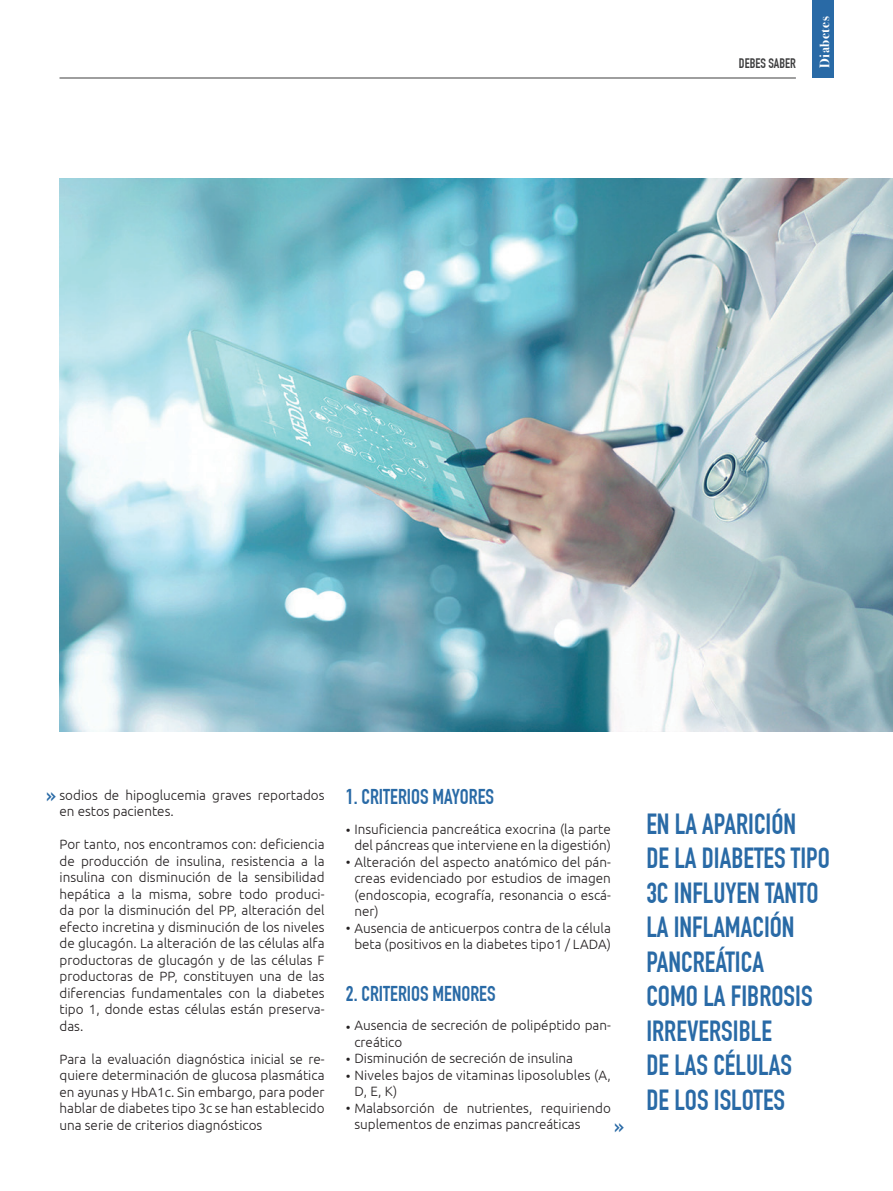
<style>
.page{position:relative;width:893px;height:1191px;background:#fff}
.page>*{position:absolute;margin:0;border:0;box-sizing:border-box;transform-origin:0 0}
.t1{font:28.5px/34.5px "DIN Engschrift Std";color:#296aa6}
.t2{font:22.5px "DIN Engschrift Std";color:#296aa6}
.t3{font:21px "DIN Engschrift Std";color:#296aa6}
.t4{font:300 13.5px/16.5px "Ubuntu";color:#231f20}
.t5{font:13.5px "DIN Engschrift Std";color:#3e3e3f}
.t6{font:700 13.5px "Bodoni Svty Two ITCTT";letter-spacing:.04em;color:#fff}
</style>
<div class="page">
<hr style="left:60px;top:78px;width:736px;height:1px;background:#3e3e3f">
<div style="left:812px;top:0;width:21px;height:78px;background:#296aa6"></div>
<img style="left:60px;top:179px;width:833px;height:553px">
<p class="t5" style="left:739px;top:55px;width:58px">DEBES SABER</p>
<p class="t6" style="left:813px;top:68px;width:53px;rotate:-90deg">Diabetes</p>
<p class="t4" style="left:60px;top:786px;width:267px">sodios de hipoglucemia graves reportados en estos pacientes.</p>
<p class="t4" style="left:60px;top:836px;width:267px;text-align:justify">Por tanto, nos encontramos con: deficiencia de producción de insulina, resistencia a la insulina con disminución de la sensibilidad hepática a la misma, sobre todo produci&shy;da por la disminución del PP, alteración del efecto incretina y disminución de los niveles de glucagón. La alteración de las células alfa productoras de glucagón y de las células F productoras de PP, constituyen una de las diferencias fundamentales con la diabetes tipo 1, donde estas células están preserva&shy;das.</p>
<p class="t4" style="left:60px;top:1050px;width:267px;text-align:justify">Para la evaluación diagnóstica inicial se re&shy;quiere determinación de glucosa plasmática en ayunas y HbA1c. Sin embargo, para poder hablar de diabetes tipo 3c se han establecido una serie de criterios diagnósticos</p>
<p class="t2" style="left:46px;top:781px;width:11px">»</p>
<p class="t3" style="left:346px;top:784px;width:150px">1. CRITERIOS MAYORES</p>
<p class="t4" style="left:346px;top:820px;width:267px;text-align:right">• Insuficiencia pancreática exocrina (la parte del páncreas que interviene en la digestión)</p>
<p class="t4" style="left:354px;top:853px;width:258px;text-align:justify;text-indent:-9px">• Alteración del aspecto anatómico del pán&shy;creas evidenciado por estudios de imagen (endoscopia, ecografía, resonancia o escá&shy;ner)</p>
<p class="t4" style="left:346px;top:919px;width:267px;text-align:right">• Ausencia de anticuerpos contra de la célula beta (positivos en la diabetes tipo1 / LADA)</p>
<p class="t3" style="left:346px;top:981px;width:151px">2. CRITERIOS MENORES</p>
<p class="t4" style="left:354px;top:1016px;width:258px">Ausencia de secreción de polipéptido pan&shy;creático</p>
<p class="t4" style="left:346px;top:1049px;width:229px">• Disminución de secreción de insulina</p>
<p class="t4" style="left:354px;top:1066px;width:258px;text-indent:-9px">• Niveles bajos de vitaminas liposolubles (A,<br>D, E, K)</p>
<p class="t4" style="left:354px;top:1099px;width:258px;text-indent:-9px">• Malabsorción de nutrientes, requiriendo suplementos de enzimas pancreáticas</p>
<p class="t4" style="left:346px;top:1018px;width:6px">•</p>
<p class="t2" style="left:614px;top:1112px;width:11px">»</p>
<p class="t1" style="left:646px;top:806px;width:151px">EN LA APARICIÓN</p>
<p class="t1" style="left:646px;top:841px;width:185px">DE LA DIABETES TIPO<br>3C INFLUYEN TANTO</p>
<p class="t1" style="left:646px;top:910px;width:150px">LA INFLAMACIÓN</p>
<p class="t1" style="left:646px;top:944px;width:119px">PANCREÁTICA</p>
<p class="t1" style="left:646px;top:979px;width:168px">COMO LA FIBROSIS<br>IRREVERSIBLE</p>
<p class="t1" style="left:646px;top:1048px;width:147px">DE LAS CÉLULAS</p>
<p class="t1" style="left:646px;top:1082px;width:140px">DE LOS ISLOTES</p>
</div>
